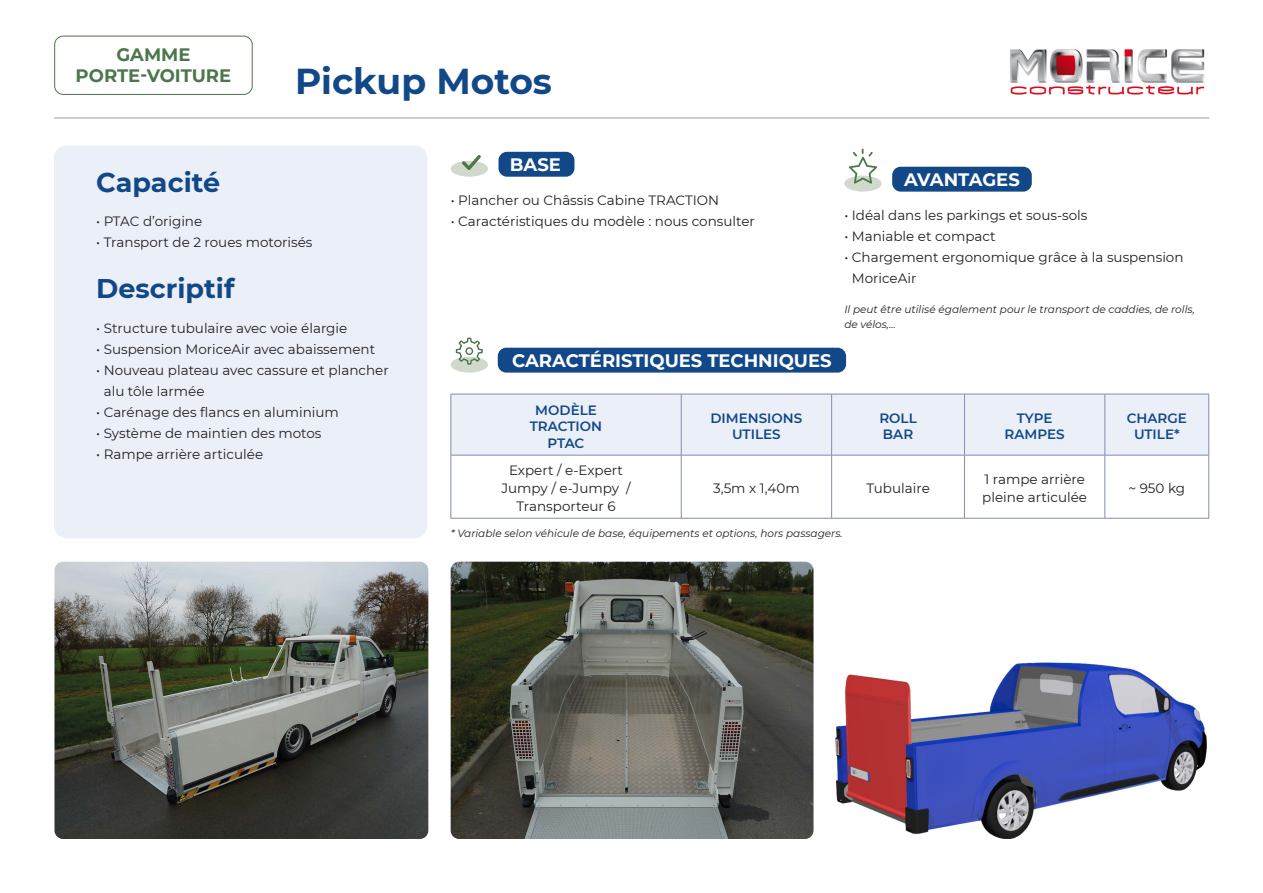
<style>
.page{position:relative;width:1263px;height:893px;background:#fff}
.page>*{position:absolute;margin:0;border:0;box-sizing:border-box;transform-origin:0 0}
.t1{font:700 36px "Montserrat";color:#124888}
.t2{font:700 27px "Montserrat";color:#124888}
.t3{font:700 18px "Montserrat";color:#fff}
.t4{font:700 18px "Montserrat";color:#4b774a}
.t5{font:13.5px/21px "Montserrat";color:#231f20}
.t6{font:600 13.5px "Montserrat";color:#124888}
.t7{font:italic 10.5px/15px "Montserrat";color:#231f20}
</style>
<div class="page">
<div style="left:54px;top:145px;width:373px;height:393px;background:#ebf0f8;border-radius:13px"></div>
<div style="left:498px;top:348px;width:348px;height:25px;background:#124888;border-radius:9px"></div>
<div style="left:892px;top:167px;width:140px;height:25px;background:#124888;border-radius:9px"></div>
<div style="left:844px;top:176px;width:38px;height:16px;background:#d1d8cc;border-radius:50%"></div>
<svg style="left:849px;top:149px;width:28px;height:35px"></svg>
<div style="left:451px;top:357px;width:37px;height:16px;background:#d1d8cc;border-radius:50%"></div>
<svg style="left:455px;top:337px;width:29px;height:28px"></svg>
<hr style="left:54px;top:118px;width:1155px;height:1px;background:#173d82">
<div style="left:498px;top:152px;width:76px;height:25px;background:#124888;border-radius:9px"></div>
<div style="left:452px;top:395px;width:756px;height:60px;background:#ebf0f8"></div>
<hr style="left:681px;top:394px;width:1px;height:61px;background:#848bb6">
<hr style="left:831px;top:394px;width:1px;height:61px;background:#848bb6">
<hr style="left:964px;top:394px;width:1px;height:61px;background:#848bb6">
<hr style="left:1104px;top:394px;width:1px;height:61px;background:#848bb6">
<hr style="left:451px;top:455px;width:1px;height:63px;background:#848bb6">
<hr style="left:681px;top:455px;width:1px;height:63px;background:#848bb6">
<hr style="left:831px;top:455px;width:1px;height:63px;background:#848bb6">
<hr style="left:964px;top:455px;width:1px;height:63px;background:#848bb6">
<hr style="left:1104px;top:455px;width:1px;height:63px;background:#848bb6">
<hr style="left:1208px;top:455px;width:1px;height:63px;background:#848bb6">
<hr style="left:451px;top:518px;width:230px;height:1px;background:#848bb6">
<hr style="left:681px;top:518px;width:151px;height:1px;background:#848bb6">
<hr style="left:832px;top:518px;width:132px;height:1px;background:#848bb6">
<hr style="left:964px;top:518px;width:141px;height:1px;background:#848bb6">
<hr style="left:1105px;top:518px;width:104px;height:1px;background:#848bb6">
<hr style="left:451px;top:394px;width:230px;height:1px;background:#848bb6">
<hr style="left:451px;top:394px;width:1px;height:61px;background:#848bb6">
<hr style="left:681px;top:394px;width:151px;height:1px;background:#848bb6">
<hr style="left:832px;top:394px;width:132px;height:1px;background:#848bb6">
<hr style="left:964px;top:394px;width:141px;height:1px;background:#848bb6">
<hr style="left:1105px;top:394px;width:104px;height:1px;background:#848bb6">
<hr style="left:1208px;top:394px;width:1px;height:61px;background:#848bb6">
<hr style="left:451px;top:455px;width:230px;height:1px;background:#848bb6">
<hr style="left:681px;top:455px;width:151px;height:1px;background:#848bb6">
<hr style="left:832px;top:455px;width:132px;height:1px;background:#848bb6">
<hr style="left:964px;top:455px;width:141px;height:1px;background:#848bb6">
<hr style="left:1105px;top:455px;width:104px;height:1px;background:#848bb6">
<div style="left:451px;top:161px;width:37px;height:16px;background:#d1d8cc;border-radius:50%"></div>
<svg style="left:462px;top:155px;width:19px;height:15px"></svg>
<img style="left:54px;top:562px;width:374px;height:277px">
<img style="left:451px;top:562px;width:362px;height:277px">
<img style="left:835px;top:662px;width:372px;height:177px">
<img style="left:1010px;top:49px;width:195px;height:46px">
<div style="left:54px;top:36px;width:199px;height:59px;border:1px solid #4b774a;border-radius:9px"></div>
<p class="t4" style="left:116px;top:41px;width:76px">GAMME</p>
<p class="t4" style="left:76px;top:63px;width:157px">PORTE-VOITURE</p>
<p class="t1" style="left:295px;top:55px;width:258px">Pickup Motos</p>
<p class="t2" style="left:96px;top:163px;width:125px">Capacité</p>
<p class="t5" style="left:96px;top:210px;width:108px">• PTAC d’origine</p>
<p class="t5" style="left:96px;top:231px;width:218px">• Transport de 2 roues motorisés</p>
<p class="t2" style="left:96px;top:269px;width:140px">Descriptif</p>
<p class="t5" style="left:96px;top:317px;width:253px">• Structure tubulaire avec voie élargie</p>
<p class="t5" style="left:96px;top:338px;width:280px">• Suspension MoriceAir avec abaissement</p>
<p class="t5" style="left:104px;top:359px;width:287px;text-indent:-8px">• Nouveau plateau avec cassure et plancher alu tôle larmée</p>
<p class="t5" style="left:96px;top:401px;width:244px">• Carénage des flancs en aluminium</p>
<p class="t5" style="left:96px;top:422px;width:227px">• Système de maintien des motos</p>
<p class="t5" style="left:96px;top:443px;width:168px">• Rampe arrière articulée</p>
<p class="t3" style="left:510px;top:152px;width:53px">BASE</p>
<p class="t5" style="left:451px;top:189px;width:270px">• Plancher ou Châssis Cabine TRACTION</p>
<p class="t5" style="left:451px;top:210px;width:306px">• Caractéristiques du modèle : nous consulter</p>
<p class="t3" style="left:512px;top:348px;width:321px">CARACTÉRISTIQUES TECHNIQUES</p>
<p class="t6" style="left:535px;top:400px;width:63px">MODÈLE</p>
<p class="t6" style="left:530px;top:417px;width:74px">TRACTION</p>
<p class="t6" style="left:548px;top:433px;width:38px">PTAC</p>
<p class="t6" style="left:710px;top:408px;width:93px">DIMENSIONS</p>
<p class="t6" style="left:732px;top:425px;width:50px">UTILES</p>
<p class="t3" style="left:904px;top:167px;width:117px">AVANTAGES</p>
<p class="t5" style="left:844px;top:204px;width:245px">• Idéal dans les parkings et sous-sols</p>
<p class="t5" style="left:844px;top:225px;width:153px">• Maniable et compact</p>
<p class="t5" style="left:852px;top:246px;width:333px;text-indent:-8px">• Chargement ergonomique grâce à la suspension<br>MoriceAir</p>
<p class="t7" style="left:844px;top:301px;width:352px">Il peut être utilisé également pour le transport de caddies, de rolls, de vélos,...</p>
<p class="t6" style="left:879px;top:408px;width:39px">ROLL</p>
<p class="t6" style="left:883px;top:425px;width:32px">BAR</p>
<p class="t6" style="left:1017px;top:408px;width:37px">TYPE</p>
<p class="t6" style="left:1005px;top:425px;width:62px">RAMPES</p>
<p class="t6" style="left:1127px;top:408px;width:62px">CHARGE</p>
<p class="t6" style="left:1134px;top:425px;width:47px">UTILE*</p>
<p class="t5" style="left:509px;top:459px;width:115px">Expert / e-Expert</p>
<p class="t5" style="left:501px;top:477px;width:131px">Jumpy / e-Jumpy /</p>
<p class="t5" style="left:516px;top:495px;width:101px">Transporteur 6</p>
<p class="t5" style="left:713px;top:477px;width:88px">3,5m x 1,40m</p>
<p class="t5" style="left:866px;top:477px;width:65px">Tubulaire</p>
<p class="t5" style="left:982px;top:470px;width:106px;line-height:18px">1 rampe arrière pleine articulée</p>
<p class="t5" style="left:1128px;top:477px;width:58px">~ 950 kg</p>
<p class="t7" style="left:451px;top:525px;width:394px">* Variable selon véhicule de base, équipements et options, hors passagers.</p>
</div>
